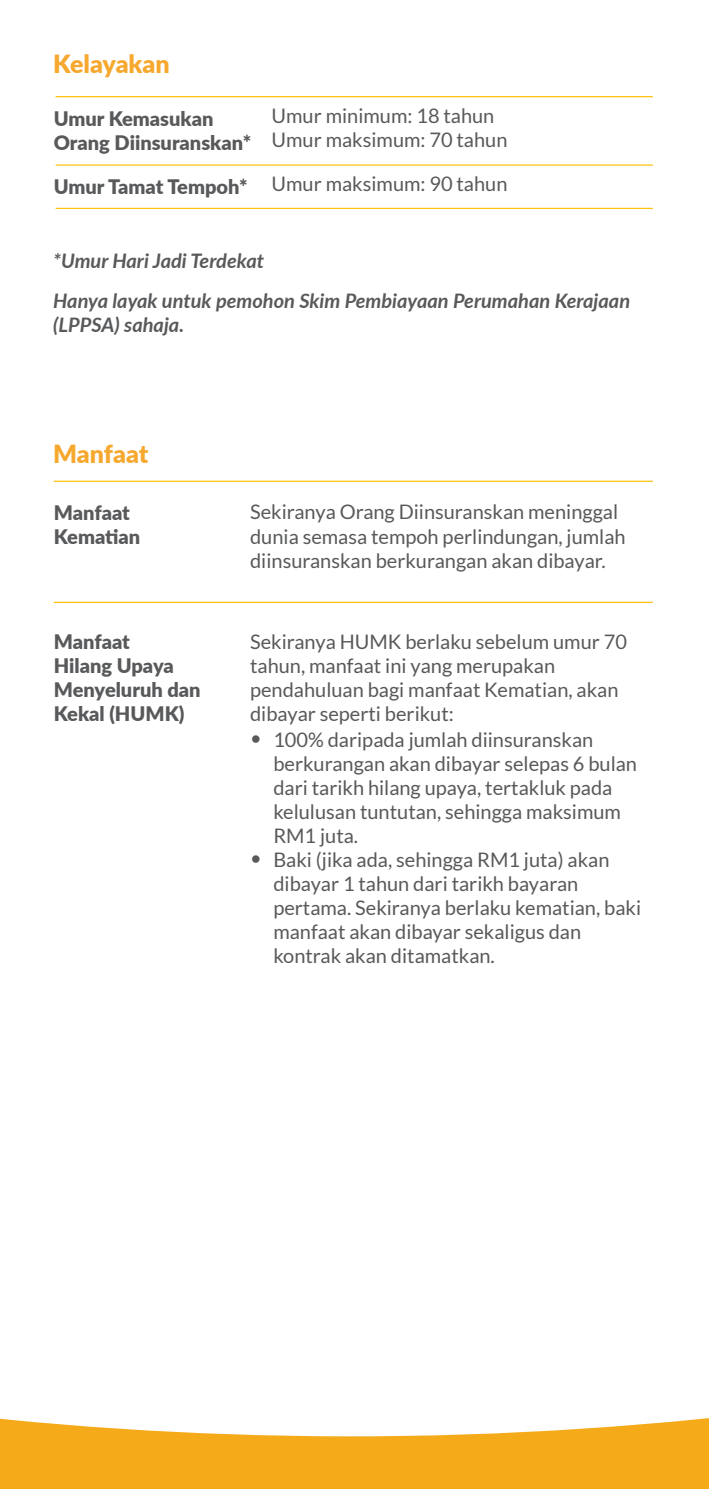
<style>
.page{position:relative;width:709px;height:1489px;background:#fff}
.page>*{position:absolute;margin:0;border:0;box-sizing:border-box;transform-origin:0 0}
.t1{font:900 25px "Lato";color:#f6a82f}
.t2{font:20px/24px "Lato";color:#58595b}
.t3{font:900 20px/24px "Lato";color:#58595b}
.t4{font:italic 700 20px/40.8px "Lato";color:#58595b}
</style>
<div class="page">
<hr style="left:54px;top:480px;width:599px;height:2px;background:#ffc20e">
<hr style="left:54px;top:601px;width:599px;height:2px;background:#ffc20e">
<hr style="left:56px;top:96px;width:597px;height:1px;background:#ffc20e">
<hr style="left:56px;top:164px;width:597px;height:2px;background:#ffc20e">
<hr style="left:56px;top:208px;width:597px;height:1px;background:#ffc20e">
<svg style="left:0;top:1418px;width:709px;height:70px;fill:#f5aa19"></svg>
<p class="t1" style="left:53px;top:45px;width:118px">Kelayakan</p>
<p class="t3" style="left:54px;top:106px;width:199px">Umur Kemasukan<br>Orang Diinsuranskan*</p>
<p class="t3" style="left:54px;top:173px;width:195px">Umur Tamat Tempoh*</p>
<p class="t2" style="left:271px;top:103px;width:237px">Umur minimum: 18 tahun<br>Umur maksimum: 70 tahun</p>
<p class="t2" style="left:271px;top:172px;width:237px">Umur maksimum: 90 tahun</p>
<p class="t4" style="left:53px;top:239px;width:578px">*Umur Hari Jadi Terdekat<br>Hanya layak untuk pemohon Skim Pembiayaan Perumahan Kerajaan</p>
<p class="t4" style="left:53px;top:304px;width:132px">(LPPSA) sahaja.</p>
<p class="t1" style="left:53px;top:435px;width:97px">Manfaat</p>
<p class="t3" style="left:54px;top:499px;width:88px">Manfaat<br>Kematian</p>
<p class="t2" style="left:250px;top:500px;width:377px">Sekiranya Orang Diinsuranskan meninggal dunia semasa tempoh perlindungan, jumlah diinsuranskan berkurangan akan dibayar.</p>
<p class="t3" style="left:54px;top:628px;width:148px">Manfaat<br>Hilang Upaya<br>Menyeluruh dan<br>Kekal (HUMK)</p>
<p class="t2" style="left:250px;top:629px;width:378px">Sekiranya HUMK berlaku sebelum umur 70 tahun, manfaat ini yang merupakan pendahuluan bagi manfaat Kematian, akan dibayar seperti berikut:<br>•</p>
<p class="t2" style="left:273px;top:727px;width:369px">100% daripada jumlah diinsuranskan berkurangan akan dibayar selepas 6 bulan dari tarikh hilang upaya, tertakluk pada kelulusan tuntutan, sehingga maksimum RM1 juta.<br>Baki (jika ada, sehingga RM1 juta) akan dibayar 1 tahun dari tarikh bayaran pertama. Sekiranya berlaku kematian, baki manfaat akan dibayar sekaligus dan kontrak akan ditamatkan.</p>
<p class="t2" style="left:250px;top:845px;width:13px">•</p>
</div>
